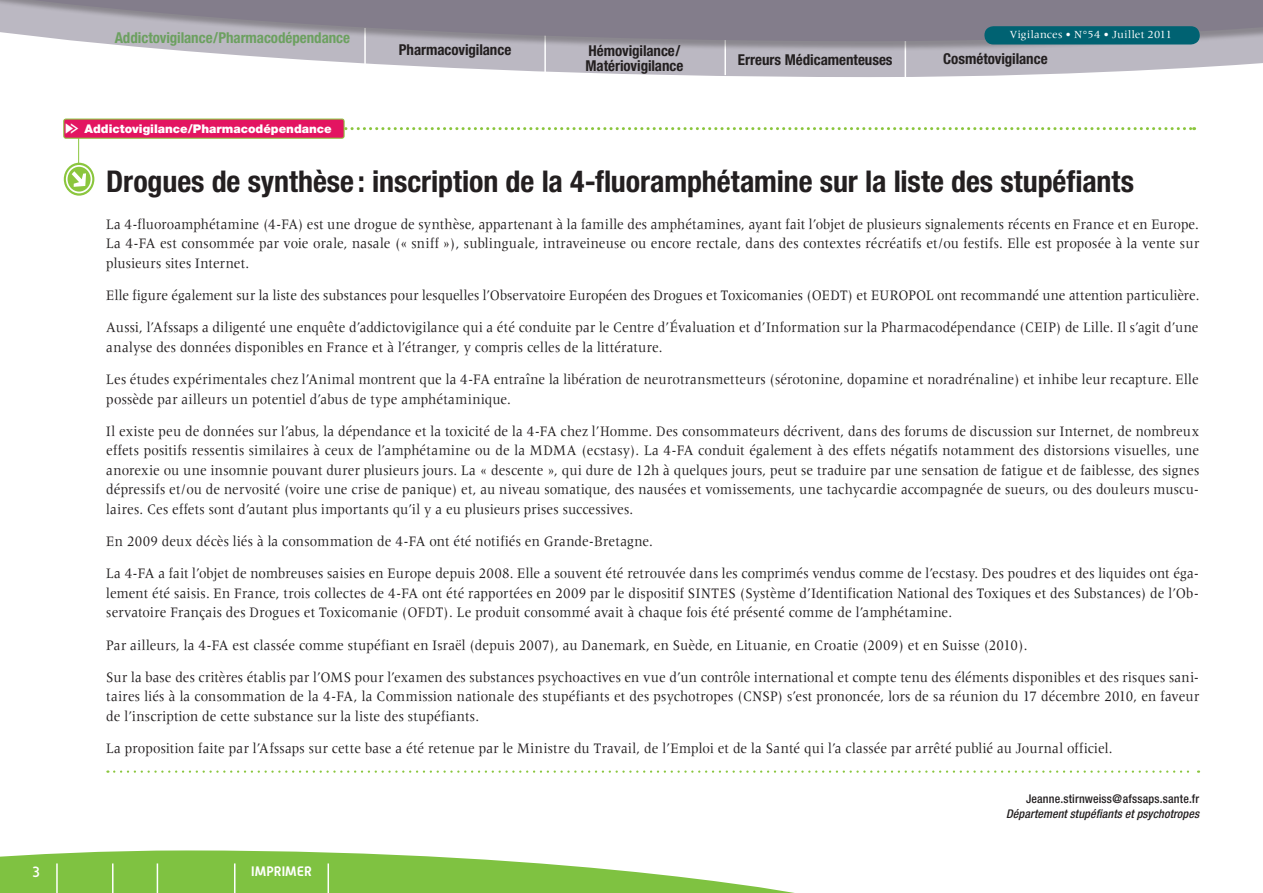
<style>
.page{position:relative;width:1263px;height:893px;background:#fff}
.page>*{position:absolute;margin:0;border:0;box-sizing:border-box;transform-origin:0 0}
.t1{font:700 condensed 30px "Helvetica Neue";color:#231f20}
.t2{font:15px/19.5px "Meridien";letter-spacing:.01em;color:#231f20;scale:.9 1}
.t3{font:15px/32.2px "Meridien";letter-spacing:.01em;color:#231f20;scale:.89 1}
.t4{font:700 condensed 15px/15px "Helvetica Neue";letter-spacing:-.005em;color:#231f20}
.t5{font:700 condensed 15px "Helvetica Neue";letter-spacing:-.005em;color:#6ca060}
.t6{font:500 15px "Alwyn OT";color:#fff}
.t7{font:700 13.5px "Alwyn OT";letter-spacing:.005em;color:#fff}
.t8{font:italic 500 condensed 12px "Helvetica Neue";letter-spacing:.01em;color:#231f20}
.t9{font:900 12px "Helvetica Neue";color:#fff}
.t10{font:500 condensed 12px "Helvetica Neue";letter-spacing:.015em;color:#231f20}
.t11{font:11.25px "Meridien";letter-spacing:.02em;color:#fff}
.s1{font-family:"Pointers";font-weight:400;font-size:15px}
</style>
<div class="page">
<svg style="left:199px;top:52px;width:1064px;height:25px;fill:#bbb8c2"></svg>
<hr style="left:364px;top:28px;width:2px;height:48px;background:#fff">
<hr style="left:544px;top:9px;width:2px;height:66px;background:#fff">
<hr style="left:724px;top:9px;width:2px;height:66px;background:#fff">
<hr style="left:904px;top:17px;width:2px;height:66px;background:#fff">
<div style="left:0;top:0;width:1263px;height:52px;background:#231f20;opacity:.32"></div>
<svg style="left:0;top:0;width:1263px;height:41px;background:#8e8995"></svg>
<div style="left:984px;top:26px;width:216px;height:19px;background:#006272;border-radius:9px"></div>
<svg style="left:0;top:850px;width:795px;height:43px"></svg>
<hr style="left:234px;top:863px;width:1px;height:30px;background:#fff">
<hr style="left:157px;top:863px;width:1px;height:30px;background:#fff">
<hr style="left:112px;top:863px;width:2px;height:30px;background:#fff">
<hr style="left:327px;top:863px;width:2px;height:30px;background:#fff">
<hr style="left:56px;top:863px;width:2px;height:30px;background:#fff">
<svg style="left:114px;top:770px;width:1085px;height:3px"></svg>
<hr style="left:78px;top:129px;width:1px;height:55px;background:#8bc63e">
<svg style="left:345px;top:127px;width:850px;height:3px"></svg>
<svg style="left:64px;top:163px;width:30px;height:33px"></svg>
<svg style="left:66px;top:165px;width:26px;height:28px"></svg>
<div style="left:64px;top:119px;width:280px;height:19px;background:#e31461;border-radius:2px"></div>
<div style="left:63px;top:119px;width:282px;height:20px;border:1px solid #8bc63e;border-radius:2px"></div>
<p class="t5" style="left:115px;top:28px;width:237px">Addictovigilance/Pharmacodépendance</p>
<p class="t9" style="left:66px;top:121px;width:267px"><span class="s1">t</span> Addictovigilance/Pharmacodépendance</p>
<p class="t11" style="left:1010px;top:29px;width:164px">Vigilances • N°54 • Juillet 2011</p>
<p class="t4" style="left:399px;top:42px;width:114px">Pharmacovigilance</p>
<p class="t4" style="left:585px;top:43px;width:99px">Hémovigilance/<br>Matériovigilance</p>
<p class="t4" style="left:738px;top:52px;width:156px">Erreurs Médicamenteuses</p>
<p class="t4" style="left:943px;top:51px;width:106px">Cosmétovigilance</p>
<h1 class="t1" style="left:106px;top:163px;width:1029px">Drogues de synthèse : inscription de la 4-fluoramphétamine sur la liste des stupéfiants</h1>
<p class="t2" style="left:106px;top:214px;width:1216px;text-align:justify">La 4-fluoroamphétamine (4-FA) est une drogue de synthèse, appartenant à la famille des amphétamines, ayant fait l’objet de plusieurs signalements récents en France et en Europe.<br>La 4-FA est consommée par voie orale, nasale (« sniff »), sublinguale, intraveineuse ou encore rectale, dans des contextes récréatifs et/ou festifs. Elle est proposée à la vente sur plusieurs sites Internet.</p>
<p class="t3" style="left:106px;top:279px;width:1230px">Elle figure également sur la liste des substances pour lesquelles l’Observatoire Européen des Drogues et Toxicomanies (OEDT) et EUROPOL ont recommandé une attention particulière.<br>Aussi, l’Afssaps a diligenté une enquête d’addictovigilance qui a été conduite par le Centre d’Évaluation et d’Information sur la Pharmacodépendance (CEIP) de Lille. Il s’agit d’une</p>
<p class="t2" style="left:106px;top:331px;width:1215px;line-height:32.2px">analyse des données disponibles en France et à l’étranger, y compris celles de la littérature.<br>Les études expérimentales chez l’Animal montrent que la 4-FA entraîne la libération de neurotransmetteurs (sérotonine, dopamine et noradrénaline) et inhibe leur recapture. Elle</p>
<p class="t2" style="left:106px;top:383px;width:1216px;line-height:32.2px">possède par ailleurs un potentiel d’abus de type amphétaminique.<br>Il existe peu de données sur l’abus, la dépendance et la toxicité de la 4-FA chez l’Homme. Des consommateurs décrivent, dans des forums de discussion sur Internet, de nombreux</p>
<p class="t2" style="left:106px;top:441px;width:1216px;text-align:justify">effets positifs ressentis similaires à ceux de l’amphétamine ou de la MDMA (ecstasy). La 4-FA conduit également à des effets négatifs notamment des distorsions visuelles, une anorexie ou une insomnie pouvant durer plusieurs jours. La « descente », qui dure de 12h à quelques jours, peut se traduire par une sensation de fatigue et de faiblesse, des signes dépressifs et/ou de nervosité (voire une crise de panique) et, au niveau somatique, des nausées et vomissements, une tachycardie accompagnée de sueurs, ou des douleurs muscu&shy;laires. Ces effets sont d’autant plus importants qu’il y a eu plusieurs prises successives.</p>
<p class="t2" style="left:106px;top:525px;width:1216px;line-height:32.2px">En 2009 deux décès liés à la consommation de 4-FA ont été notifiés en Grande-Bretagne.<br>La 4-FA a fait l’objet de nombreuses saisies en Europe depuis 2008. Elle a souvent été retrouvée dans les comprimés vendus comme de l’ecstasy. Des poudres et des liquides ont éga-</p>
<p class="t2" style="left:106px;top:583px;width:1216px">lement été saisis. En France, trois collectes de 4-FA ont été rapportées en 2009 par le dispositif SINTES (Système d’Identification National des Toxiques et des Substances) de l’Ob&shy;servatoire Français des Drogues et Toxicomanie (OFDT). Le produit consommé avait à chaque fois été présenté comme de l’amphétamine.</p>
<p class="t2" style="left:106px;top:629px;width:1216px;line-height:32.2px">Par ailleurs, la 4-FA est classée comme stupéfiant en Israël (depuis 2007), au Danemark, en Suède, en Lituanie, en Croatie (2009) et en Suisse (2010).<br>Sur la base des critères établis par l’OMS pour l’examen des substances psychoactives en vue d’un contrôle international et compte tenu des éléments disponibles et des risques sani-</p>
<p class="t2" style="left:106px;top:687px;width:1216px">taires liés à la consommation de la 4-FA, la Commission nationale des stupéfiants et des psychotropes (CNSP) s’est prononcée, lors de sa réunion du 17 décembre 2010, en faveur de l’inscription de cette substance sur la liste des stupéfiants.</p>
<p class="t2" style="left:106px;top:738px;width:1119px">La proposition faite par l’Afssaps sur cette base a été retenue par le Ministre du Travail, de l’Emploi et de la Santé qui l’a classée par arrêté publié au Journal officiel.</p>
<p class="t10" style="left:1026px;top:791px;width:175px">Jeanne.stirnweiss@afssaps.sante.fr</p>
<p class="t8" style="left:1006px;top:806px;width:195px">Département stupéfiants et psychotropes</p>
<p class="t6" style="left:32px;top:862px;width:10px">3</p>
<p class="t7" style="left:251px;top:863px;width:62px">IMPRIMER</p>
</div>
